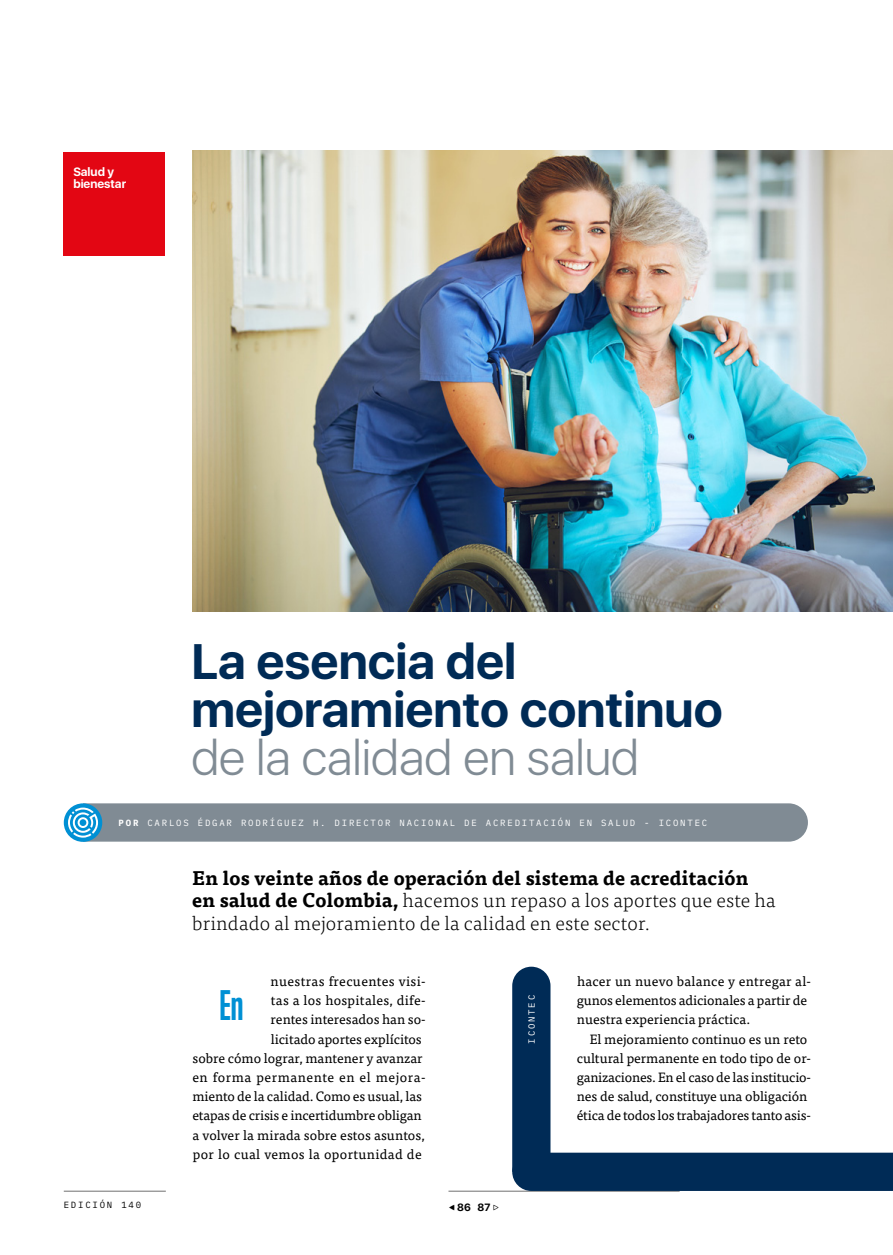
<style>
.page{position:relative;width:893px;height:1255px;background:#fff}
.page>*{position:absolute;margin:0;border:0;box-sizing:border-box;transform-origin:0 0}
.t1{font:700 49.5px/48px "SFUI Display";color:#002b56}
.t2{font:300 49.5px "SFUI Display";color:#808b94}
.t3{font:700 39px "Trump Gothic East";color:#0090d4}
.t4{font:300 19.5px/22.5px "Tisa Pro";letter-spacing:.01em;color:#000}
.t5{font:13.5px/19.2px "Tisa Pro";letter-spacing:-.005em;color:#000}
.t6{font:700 12px/12px "SFUI Display";color:#fff}
.t7{font:700 10.5px "SFUI Display";color:#000}
.t8{font:9px "i A Writer Duospace";letter-spacing:.2em;color:#fff}
.t9{font:9px "i A Writer Duospace";letter-spacing:.2em;color:#000}
.s1{font-weight:700}
.s2{font-family:"Tisa Pro";font-weight:300}
</style>
<div class="page">
<hr style="left:64px;top:1190px;width:102px;height:1px;background:#706f6f">
<hr style="left:448px;top:1190px;width:232px;height:1px;background:#706f6f">
<img style="left:193px;top:150px;width:700px;height:461px">
<svg style="left:512px;top:966px;width:381px;height:224px"></svg>
<div style="left:64px;top:803px;width:38px;height:38px;background:#0090d4;border-radius:50%"></div>
<svg style="left:68px;top:803px;width:740px;height:38px;background:#808e98"></svg>
<div style="left:63px;top:152px;width:102px;height:104px;background:#e30613"></div>
<p class="t6" style="left:73px;top:166px;width:54px">Salud y bienestar</p>
<h1 class="t1" style="left:191px;top:637px;width:533px">La esencia del mejoramiento continuo</h1>
<h1 class="t2" style="left:191px;top:724px;width:449px">de la calidad en salud</h1>
<p class="t8" style="left:119px;top:816px;width:590px"><span class="s1">POR</span> CARLOS ÉDGAR RODRÍGUEZ H. DIRECTOR NACIONAL DE ACREDITACIÓN EN SALUD - ICONTEC</p>
<h3 class="t4" style="left:192px;top:866px;width:585px"><span class="s1">En los veinte años de operación del sistema de acreditación en salud de Colombia,</span> hacemos un repaso a los aportes que este ha brindado al mejoramiento de la calidad en este sector.</h3>
<p class="t5" style="left:192px;top:970px;width:235px;text-align:right">nuestras frecuentes visi-<br>tas a los hospitales, dife-<br>rentes interesados han so-<br>licitado aportes explícitos<br>sobre cómo lograr, mantener y avanzar en forma permanente en el mejora&shy;miento de la calidad. Como es usual, las etapas de crisis e incertidumbre obligan a volver la mirada sobre estos asuntos, por lo cual vemos la oportunidad de</p>
<h2 class="t3" style="left:219px;top:981px;width:26px">En</h2>
<p class="t9" style="left:64px;top:1197px;width:79px">EDICIÓN 140</p>
<p class="t7" style="left:449px;top:1200px;width:51px"><span class="s2">◂</span> 86 87 <span class="s2">▹</span></p>
<p class="t8" style="left:525px;top:1043px;width:50px;rotate:-90deg">ICONTEC</p>
<p class="t5" style="left:577px;top:970px;width:236px">hacer un nuevo balance y entregar al&shy;gunos elementos adicionales a partir de nuestra experiencia práctica.</p>
<p class="t5" style="left:577px;top:1028px;width:236px;text-indent:13px">El mejoramiento continuo es un reto cultural permanente en todo tipo de or&shy;ganizaciones. En el caso de las institucio&shy;nes de salud, constituye una obligación ética de todos los trabajadores tanto asis-</p>
</div>
